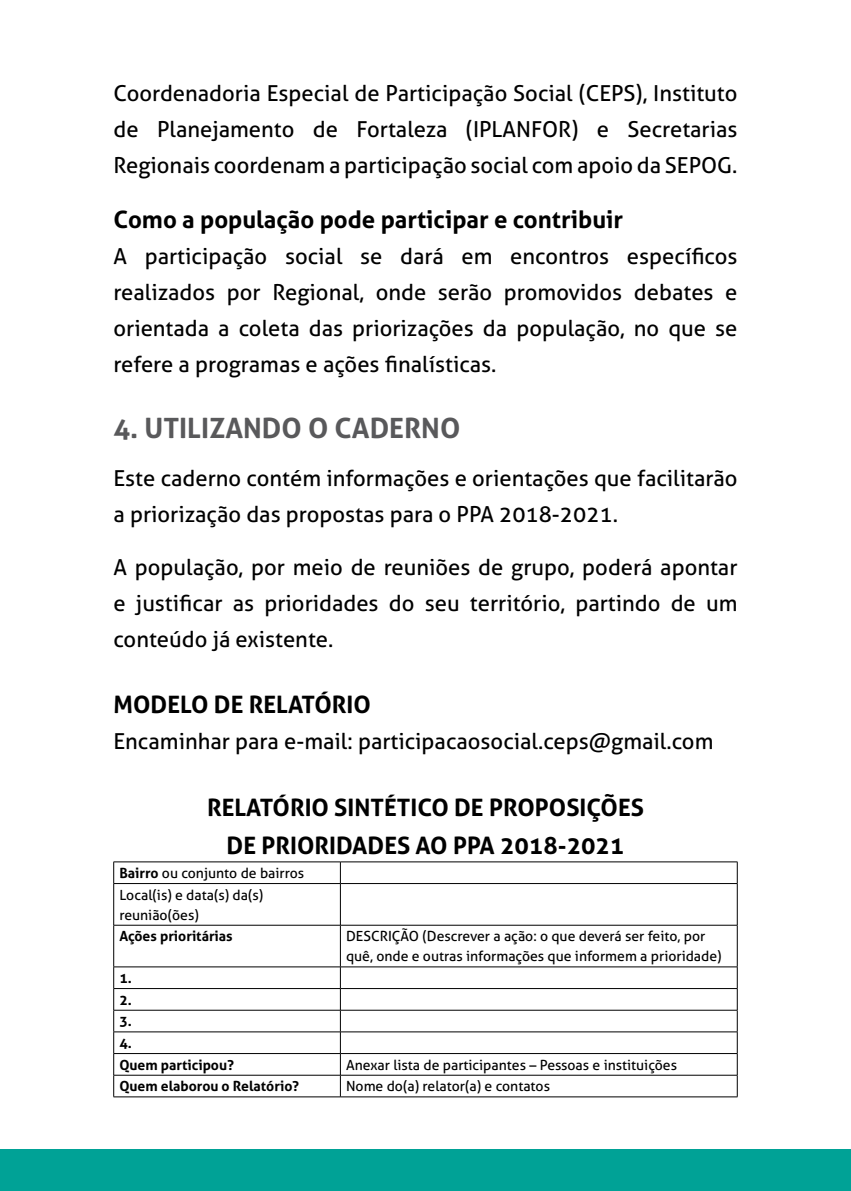
<style>
.page{position:relative;width:851px;height:1191px;background:#fff}
.page>*{position:absolute;margin:0;border:0;box-sizing:border-box;transform-origin:0 0}
.t1{font:700 28px "Aller";color:#59595b}
.t2{font:700 24px/38px "Aller";color:#000;text-align:center}
.t3{font:22px/36px "Aller";color:#000;text-align:justify}
.t4{font:14px/21.6px "Aller";color:#000}
.t5{font:700 14px/21.6px "Aller";color:#000}
.s1{font-weight:700}
</style>
<div class="page">
<div style="left:0;top:1149px;width:850px;height:42px;background:#00a296"></div>
<hr style="left:113px;top:861px;width:227px;height:1px;background:#000">
<svg style="left:113px;top:862px;width:1px;height:21px"></svg>
<hr style="left:340px;top:861px;width:397px;height:1px;background:#000">
<svg style="left:340px;top:862px;width:1px;height:21px"></svg>
<svg style="left:736px;top:862px;width:1px;height:21px"></svg>
<hr style="left:113px;top:883px;width:227px;height:1px;background:#000">
<hr style="left:113px;top:883px;width:1px;height:42px;background:#000">
<hr style="left:340px;top:883px;width:397px;height:1px;background:#000">
<hr style="left:340px;top:883px;width:1px;height:42px;background:#000">
<hr style="left:736px;top:883px;width:1px;height:42px;background:#000">
<hr style="left:113px;top:925px;width:227px;height:1px;background:#000">
<hr style="left:113px;top:925px;width:1px;height:41px;background:#000">
<hr style="left:340px;top:925px;width:397px;height:1px;background:#000">
<hr style="left:340px;top:925px;width:1px;height:41px;background:#000">
<hr style="left:736px;top:925px;width:1px;height:41px;background:#000">
<hr style="left:113px;top:966px;width:227px;height:1px;background:#000">
<hr style="left:340px;top:966px;width:397px;height:1px;background:#000">
<hr style="left:113px;top:988px;width:227px;height:1px;background:#000">
<hr style="left:340px;top:988px;width:397px;height:1px;background:#000">
<hr style="left:113px;top:1010px;width:227px;height:1px;background:#000">
<hr style="left:340px;top:1010px;width:397px;height:1px;background:#000">
<hr style="left:113px;top:1031px;width:227px;height:1px;background:#000">
<hr style="left:340px;top:1031px;width:397px;height:1px;background:#000">
<hr style="left:113px;top:1053px;width:227px;height:1px;background:#000">
<hr style="left:340px;top:1053px;width:397px;height:1px;background:#000">
<hr style="left:113px;top:1074px;width:227px;height:1px;background:#000">
<svg style="left:113px;top:967px;width:1px;height:129px"></svg>
<hr style="left:340px;top:1074px;width:397px;height:1px;background:#000">
<svg style="left:340px;top:967px;width:1px;height:129px"></svg>
<svg style="left:736px;top:967px;width:1px;height:129px"></svg>
<hr style="left:113px;top:1096px;width:227px;height:1px;background:#000">
<hr style="left:340px;top:1096px;width:397px;height:1px;background:#000">
<p class="t3" style="left:113px;top:75px;width:625px">Coordenadoria Especial de Participação Social (CEPS), Instituto de Planejamento de Fortaleza (IPLANFOR) e Secretarias Regionais coordenam a participação social com apoio da SEPOG.</p>
<p class="t2" style="left:113px;top:201px;width:511px">Como a população pode participar e contribuir</p>
<p class="t3" style="left:113px;top:238px;width:625px">A participação social se dará em encontros específicos realizados por Regional, onde serão promovidos debates e orientada a coleta das priorizações da população, no que se refere a programas e ações finalísticas.</p>
<p class="t1" style="left:113px;top:411px;width:348px">4. UTILIZANDO O CADERNO</p>
<p class="t3" style="left:113px;top:460px;width:625px">Este caderno contém informações e orientações que facilitarão a priorização das propostas para o PPA 2018-2021.</p>
<p class="t3" style="left:113px;top:549px;width:625px">A população, por meio de reuniões de grupo, poderá apontar e justificar as prioridades do seu território, partindo de um conteúdo já existente.</p>
<p class="t2" style="left:113px;top:685px;width:259px">MODELO DE RELATÓRIO</p>
<p class="t3" style="left:113px;top:723px;width:601px">Encaminhar para e-mail: participacaosocial.ceps@gmail.com</p>
<p class="t2" style="left:207px;top:788px;width:438px">RELATÓRIO SINTÉTICO DE PROPOSIÇÕES<br>DE PRIORIDADES AO PPA 2018-2021</p>
<p class="t4" style="left:119px;top:862px;width:186px"><span class="s1">Bairro</span> ou conjunto de bairros<br>Local(is) e data(s) da(s)</p>
<p class="t4" style="left:119px;top:903px;width:81px">reunião(ões)</p>
<p class="t5" style="left:119px;top:925px;width:115px">Ações prioritárias</p>
<p class="t4" style="left:346px;top:926px;width:377px;line-height:20px">DESCRIÇÃO (Descrever a ação: o que deverá ser feito, por quê, onde e outras informações que informem a prioridade)</p>
<p class="t5" style="left:119px;top:967px;width:116px">1.<br>2.<br>3.<br>4.<br>Quem participou?</p>
<p class="t4" style="left:346px;top:1053px;width:332px">Anexar lista de participantes – Pessoas e instituições</p>
<p class="t5" style="left:119px;top:1075px;width:181px">Quem elaborou o Relatório?</p>
<p class="t4" style="left:346px;top:1075px;width:205px">Nome do(a) relator(a) e contatos</p>
</div>
